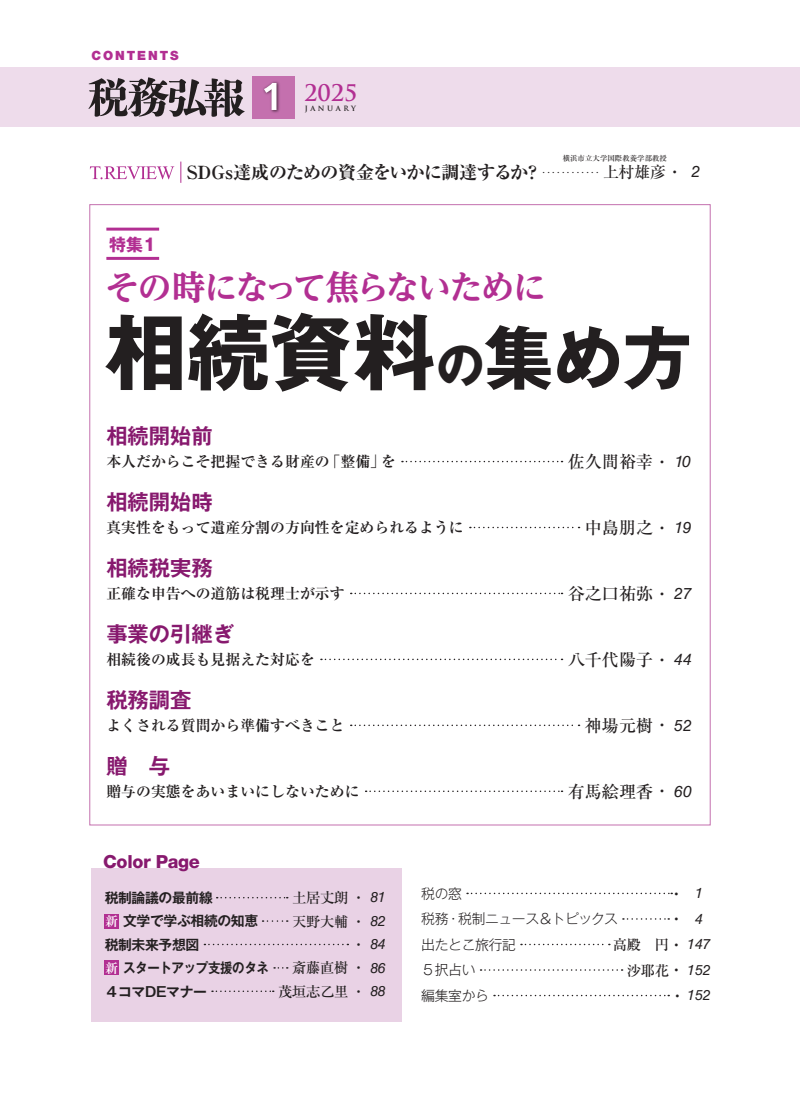
<style>
.page{position:relative;width:800px;height:1119px;background:#fff}
.page>*{position:absolute;margin:0;border:0;box-sizing:border-box;transform-origin:0 0}
.t1{font:700 82.95px "Gothic MB101 Pr 6 N";color:#231f20}
.t2{font:700 expanded 34.05px "UD Reimin Pr 6 N";letter-spacing:-.065em;color:#b22f92}
.t3{font:700 22.35px "Trajan Pro";color:#b22f92}
.t4{font:700 21.3px "Gothic MB101 Pr 5 De";color:#87196e}
.t5{font:700 expanded 18px "Ryumin Pr 5";letter-spacing:-.03em;color:#231f20}
.t6{font:800 18px "Helvetica Neue LT Std";letter-spacing:-.02em;color:#87196e}
.t7{font:500 16.95px "Ryumin Pr 5";color:#231f20}
.D_本文_13Q{font:700 16.95px "Gothic MB101 Pr 5";color:#b22f92}
.D_目次B-_氏名13Q{font:500 15.9px "Ryumin Pr 5";color:#231f20}
.t8{font:700 14.85px "Ryumin Pro";color:#231f20}
.D_目次B-_氏名13Q-2{font:500 14.4px "Ryumin Pr 5";letter-spacing:-.025em;color:#231f20}
.D_目次B-_氏名13Q-3{font:italic 14.4px "Helvetica LT Std";color:#231f20}
.D_目次B-_氏名13Q-4{font:300 13.8px "Gothic MB101 Pr 5";letter-spacing:-.025em;color:#231f20}
.D_目次B-_氏名13Q-5{font:700 13.8px "Gothic MB101 Pr 5 De";letter-spacing:-.025em;color:#231f20}
.D_目次B-_氏名13Q-6{font:700 13.8px "Gothic MB101 Pr 5 De";letter-spacing:-.025em;color:#231f20;scale:.9 1}
.t9{font:900 12.75px "Helvetica Neue LT Std";letter-spacing:.15em;color:#b22f92}
.t10{font:500 7.5px "Ryumin Pr 5";color:#231f20}
.t11{font:700 7.2px "Trajan Pro";letter-spacing:.355em;color:#231f20}
.s1{font-weight:500;font-stretch:normal;font-size:15.9px}
.s2{font-family:"Helvetica LT Std";font-weight:400;font-style:italic;font-stretch:normal;font-size:15.9px}
.s3{font-size:48.3px}
.s4{font-size:69.15px}
.s5{font-size:15.9px}
.s6{font-family:"Helvetica LT Std";font-weight:400;font-style:italic;font-size:15.9px}
.s7{font-family:"Helvetica LT Std";font-weight:400;font-style:italic}
.s8{font-family:"Ryumin Pro";font-size:12.75px;color:#fff}
.s9{font-family:"Ryumin Pr 5";font-weight:500;font-style:normal}
.s10{font-family:"Helvetica LT Std";font-weight:400;font-style:italic;font-size:14.4px}
.s11{font-family:"Ryumin Pr 5";font-weight:500;font-style:normal;font-size:15.9px}
</style>
<div class="page">
<div style="left:0;top:67px;width:799px;height:60px;background:#eedceb"></div>
<div style="left:252px;top:76px;width:42px;height:42px;background:#c470ae"></div>
<img style="left:263px;top:81px;width:17px;height:32px">
<svg style="left:264px;top:83px;width:12px;height:27px"></svg>
<svg style="left:88px;top:77px;width:156px;height:40px"></svg>
<svg style="left:467px;top:892px;width:205px;height:2px"></svg>
<svg style="left:622px;top:918px;width:47px;height:1px"></svg>
<svg style="left:521px;top:943px;width:88px;height:2px"></svg>
<svg style="left:480px;top:969px;width:142px;height:1px"></svg>
<svg style="left:494px;top:994px;width:175px;height:2px"></svg>
<div style="left:91px;top:867px;width:311px;height:153px;background:#e9d2e5"></div>
<svg style="left:217px;top:897px;width:71px;height:1px"></svg>
<svg style="left:262px;top:920px;width:26px;height:1px"></svg>
<svg style="left:204px;top:943px;width:144px;height:2px"></svg>
<svg style="left:212px;top:990px;width:62px;height:1px"></svg>
<div style="left:105px;top:913px;width:14px;height:15px;background:#b22f92"></div>
<div style="left:105px;top:960px;width:14px;height:14px;background:#b22f92"></div>
<hr style="left:106px;top:227px;width:53px;height:3px;background:#b22f92">
<hr style="left:106px;top:257px;width:53px;height:3px;background:#b22f92">
<svg style="left:402px;top:461px;width:160px;height:1px"></svg>
<svg style="left:470px;top:526px;width:109px;height:2px"></svg>
<svg style="left:350px;top:592px;width:212px;height:2px"></svg>
<svg style="left:321px;top:658px;width:241px;height:2px"></svg>
<svg style="left:350px;top:724px;width:229px;height:2px"></svg>
<svg style="left:365px;top:790px;width:197px;height:2px"></svg>
<svg style="left:180px;top:161px;width:1px;height:22px"></svg>
<svg style="left:90px;top:166px;width:84px;height:13px"></svg>
<p class="t9" style="left:91px;top:48px;width:89px">CONTENTS</p>
<p class="t3" style="left:304px;top:79px;width:55px">2025</p>
<p class="t11" style="left:305px;top:104px;width:53px">JANUARY</p>
<p class="t10" style="left:562px;top:152px;width:106px">横浜市立大学国際教養学部教授</p>
<p class="t5" style="left:187px;top:158px;width:514px">SDGs達成のための資金をいかに調達するか？<sup>··</sup> <sup>·</sup> <sup>·</sup> <sup>·</sup> <sup>·</sup> <sup>·</sup> <sup>·</sup> <sup>·</sup> <sup>·</sup> <sup>·</sup> <sup>·</sup> <sup>·</sup> <span class="s1">上村雄彦 ・</span> <span class="s2">2</span></p>
<p class="D_本文_13Q" style="left:109px;top:230px;width:48px">特集1</p>
<p class="t2" style="left:105px;top:259px;width:443px">その時になって焦らないために</p>
<p class="t1" style="left:104px;top:284px;width:589px">相続資料<span class="s3">の</span><span class="s4">集め方</span></p>
<p class="t4" style="left:106px;top:418px;width:108px">相続開始前</p>
<p class="t8" style="left:106px;top:450px;width:291px">本人だからこそ把握できる財産の「整備」を</p>
<p class="t7" style="left:567px;top:448px;width:125px">佐久間裕幸 <span class="s5">・</span> <span class="s6">10</span></p>
<p class="t4" style="left:106px;top:484px;width:108px">相続開始時</p>
<p class="t8" style="left:106px;top:516px;width:359px">真実性をもって遺産分割の方向性を定められるように</p>
<p class="t7" style="left:585px;top:514px;width:108px">中島朋之 <span class="s5">・</span> <span class="s6">19</span></p>
<p class="t4" style="left:106px;top:550px;width:108px">相続税実務</p>
<p class="t8" style="left:106px;top:581px;width:240px">正確な申告への道筋は税理士が示す</p>
<p class="t7" style="left:567px;top:580px;width:125px">谷之口祐弥 <span class="s5">・</span> <span class="s6">27</span></p>
<p class="t4" style="left:106px;top:616px;width:129px">事業の引継ぎ</p>
<p class="t8" style="left:106px;top:647px;width:210px">相続後の成長も見据えた対応を</p>
<p class="t7" style="left:567px;top:646px;width:125px">八千代陽子 <span class="s5">・</span> <span class="s6">44</span></p>
<p class="t4" style="left:106px;top:682px;width:87px">税務調査</p>
<p class="t8" style="left:106px;top:713px;width:240px">よくされる質問から準備すべきこと</p>
<p class="t7" style="left:585px;top:712px;width:108px">神場元樹 <span class="s5">・</span> <span class="s6">52</span></p>
<p class="t4" style="left:106px;top:748px;width:65px">贈　与</p>
<p class="t8" style="left:106px;top:779px;width:254px">贈与の実態をあいまいにしないために</p>
<p class="t7" style="left:567px;top:778px;width:125px">有馬絵理香 <span class="s5">・</span> <span class="s6">60</span></p>
<p class="t6" style="left:103px;top:850px;width:98px">Color Page</p>
<p class="D_目次B-_氏名13Q-5" style="left:105px;top:886px;width:110px">税制論議の最前線</p>
<p class="D_目次B-_氏名13Q-2" style="left:292px;top:886px;width:95px">土居丈朗 ・ <span class="s7">81</span></p>
<p class="D_目次B-_氏名13Q-5" style="left:105px;top:909px;width:154px"><span class="s8">新</span>文学で学ぶ相続の知恵</p>
<p class="D_目次B-_氏名13Q-2" style="left:292px;top:909px;width:95px">天野大輔 ・ <span class="s7">82</span></p>
<p class="D_目次B-_氏名13Q-5" style="left:105px;top:932px;width:96px">税制未来予想図</p>
<p class="D_目次B-_氏名13Q-3" style="left:351px;top:935px;width:36px"><span class="s9">・</span> 84</p>
<p class="D_目次B-_氏名13Q-6" style="left:105px;top:956px;width:183px"><span class="s8">新</span>スタートアップ支援のタネ</p>
<p class="D_目次B-_氏名13Q-2" style="left:292px;top:956px;width:95px">斎藤直樹 ・ <span class="s7">86</span></p>
<p class="D_目次B-_氏名13Q-5" style="left:105px;top:979px;width:104px">４コマDEマナー</p>
<p class="D_目次B-_氏名13Q-2" style="left:278px;top:979px;width:109px">茂垣志乙里 ・ <span class="s7">88</span></p>
<p class="D_目次B-_氏名13Q-4" style="left:421px;top:881px;width:42px">税の窓</p>
<p class="D_目次B-_氏名13Q" style="left:668px;top:881px;width:36px">・ <span class="s10">1</span></p>
<p class="D_目次B-_氏名13Q-4" style="left:421px;top:907px;width:198px">税務・税制ニュース＆トピックス</p>
<p class="D_目次B-_氏名13Q" style="left:668px;top:906px;width:36px">・ <span class="s10">4</span></p>
<p class="D_目次B-_氏名13Q-4" style="left:421px;top:932px;width:96px">出たとこ旅行記</p>
<p class="D_目次B-_氏名13Q-2" style="left:612px;top:933px;width:99px">高殿　円 <span class="s5">・</span> <span class="s7">147</span></p>
<p class="D_目次B-_氏名13Q-4" style="left:421px;top:958px;width:56px">５択占い</p>
<p class="D_目次B-_氏名13Q-2" style="left:626px;top:958px;width:85px">沙耶花 <span class="s5">・</span> <span class="s7">152</span></p>
<p class="D_目次B-_氏名13Q-4" style="left:421px;top:984px;width:69px">編集室から</p>
<p class="D_目次B-_氏名13Q-3" style="left:669px;top:986px;width:43px"><span class="s11">・</span> 152</p>
</div>
